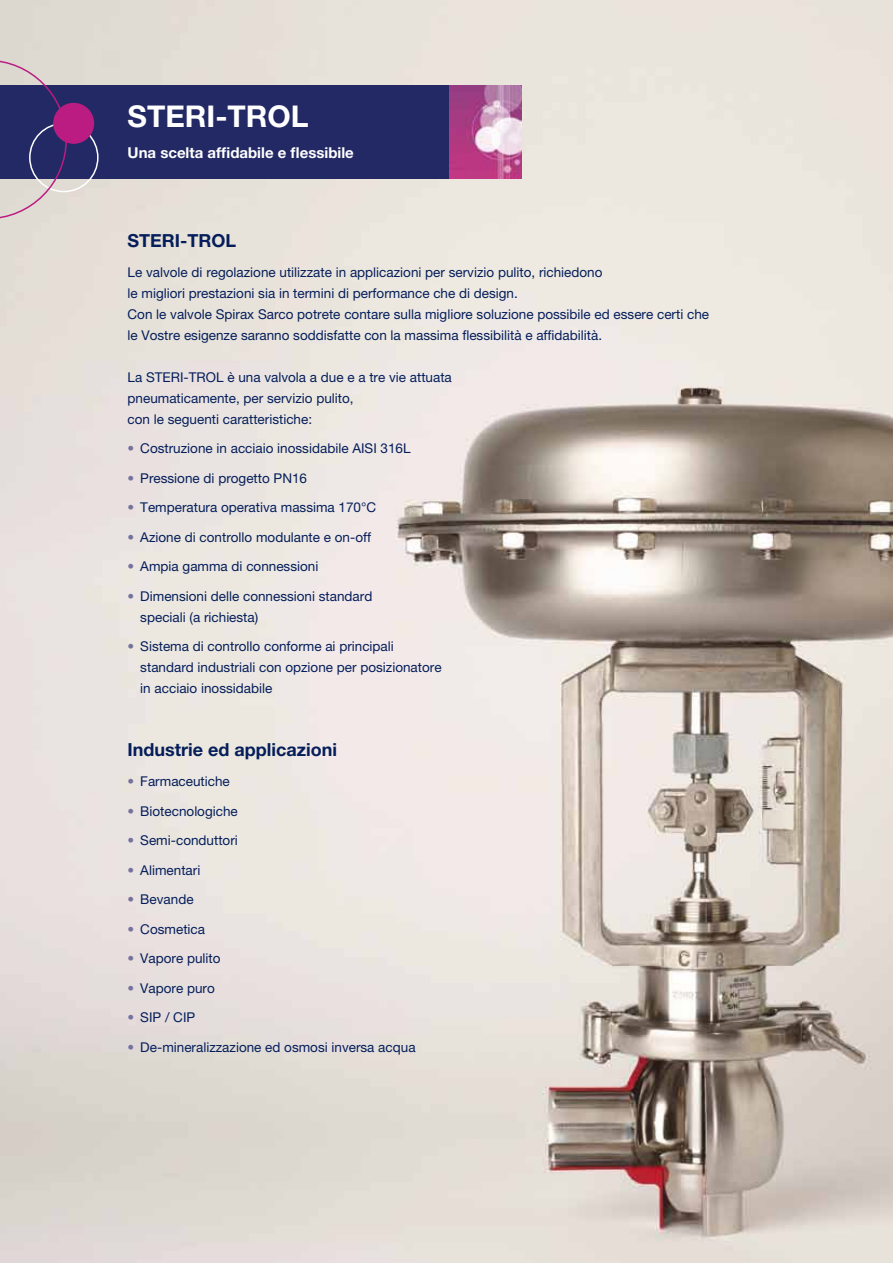
<style>
.page{position:relative;width:893px;height:1263px;background:#fff}
.page>*{position:absolute;margin:0;border:0;box-sizing:border-box;transform-origin:0 0}
.t1{font:700 30px "Helvetica Neue LT Pro";color:#fff}
.t2{font:700 18px "Helvetica Neue LT Pro";color:#051e5b}
.t3{font:700 15px "Helvetica Neue LT Pro";color:#fff}
.t4{font:13.5px/21px "Helvetica Neue LT Pro";color:#051e5b}
.s1{color:#76729e}
</style>
<div class="page">
<img style="left:0;top:0;width:893px;height:1263px">
<div style="left:0;top:85px;width:465px;height:94px;background:#222965"></div>
<img style="left:450px;top:85px;width:72px;height:94px">
<div style="left:53px;top:103px;width:41px;height:41px;background:#bb1c82;border-radius:50%"></div>
<svg style="left:0;top:60px;width:67px;height:159px"></svg>
<h1 class="t1" style="left:128px;top:98px;width:183px">STERI-TROL</h1>
<p class="t3" style="left:128px;top:144px;width:228px">Una scelta affidabile e flessibile</p>
<h2 class="t2" style="left:128px;top:229px;width:110px">STERI-TROL</h2>
<p class="t4" style="left:128px;top:261px;width:583px">Le valvole di regolazione utilizzate in applicazioni per servizio pulito, richiedono<br>le migliori prestazioni sia in termini di performance che di design.<br>Con le valvole Spirax Sarco potrete contare sulla migliore soluzione possibile ed essere certi che le Vostre esigenze saranno soddisfatte con la massima flessibilità e affidabilità.</p>
<p class="t4" style="left:128px;top:366px;width:326px">La STERI-TROL è una valvola a due e a tre vie attuata pneumaticamente, per servizio pulito,<br>con le seguenti caratteristiche:</p>
<p class="t4" style="left:128px;top:438px;width:285px"><span class="s1">•</span> Costruzione in acciaio inossidabile AISI 316L</p>
<p class="t4" style="left:128px;top:467px;width:181px"><span class="s1">•</span> Pressione di progetto PN16</p>
<p class="t4" style="left:128px;top:497px;width:250px"><span class="s1">•</span> Temperatura operativa massima 170°C</p>
<p class="t4" style="left:128px;top:526px;width:245px"><span class="s1">•</span> Azione di controllo modulante e on-off</p>
<p class="t4" style="left:128px;top:556px;width:192px"><span class="s1">•</span> Ampia gamma di connessioni</p>
<p class="t4" style="left:140px;top:585px;width:234px;text-indent:-13px"><span class="s1">•</span> Dimensioni delle connessioni standard speciali (a richiesta)</p>
<p class="t4" style="left:140px;top:636px;width:303px;text-indent:-13px"><span class="s1">•</span> Sistema di controllo conforme ai principali standard industriali con opzione per posizionatore in acciaio inossidabile</p>
<h2 class="t2" style="left:128px;top:739px;width:211px">Industrie ed applicazioni</h2>
<p class="t4" style="left:128px;top:771px;width:104px"><span class="s1">•</span> Farmaceutiche</p>
<p class="t4" style="left:128px;top:800px;width:112px"><span class="s1">•</span> Biotecnologiche</p>
<p class="t4" style="left:128px;top:830px;width:112px"><span class="s1">•</span> Semi-conduttori</p>
<p class="t4" style="left:128px;top:859px;width:74px"><span class="s1">•</span> Alimentari</p>
<p class="t4" style="left:128px;top:889px;width:68px"><span class="s1">•</span> Bevande</p>
<p class="t4" style="left:128px;top:918px;width:79px"><span class="s1">•</span> Cosmetica</p>
<p class="t4" style="left:128px;top:948px;width:95px"><span class="s1">•</span> Vapore pulito</p>
<p class="t4" style="left:128px;top:977px;width:89px"><span class="s1">•</span> Vapore puro</p>
<p class="t4" style="left:128px;top:1007px;width:69px"><span class="s1">•</span> SIP / CIP</p>
<p class="t4" style="left:128px;top:1036px;width:289px"><span class="s1">•</span> De-mineralizzazione ed osmosi inversa acqua</p>
</div>
